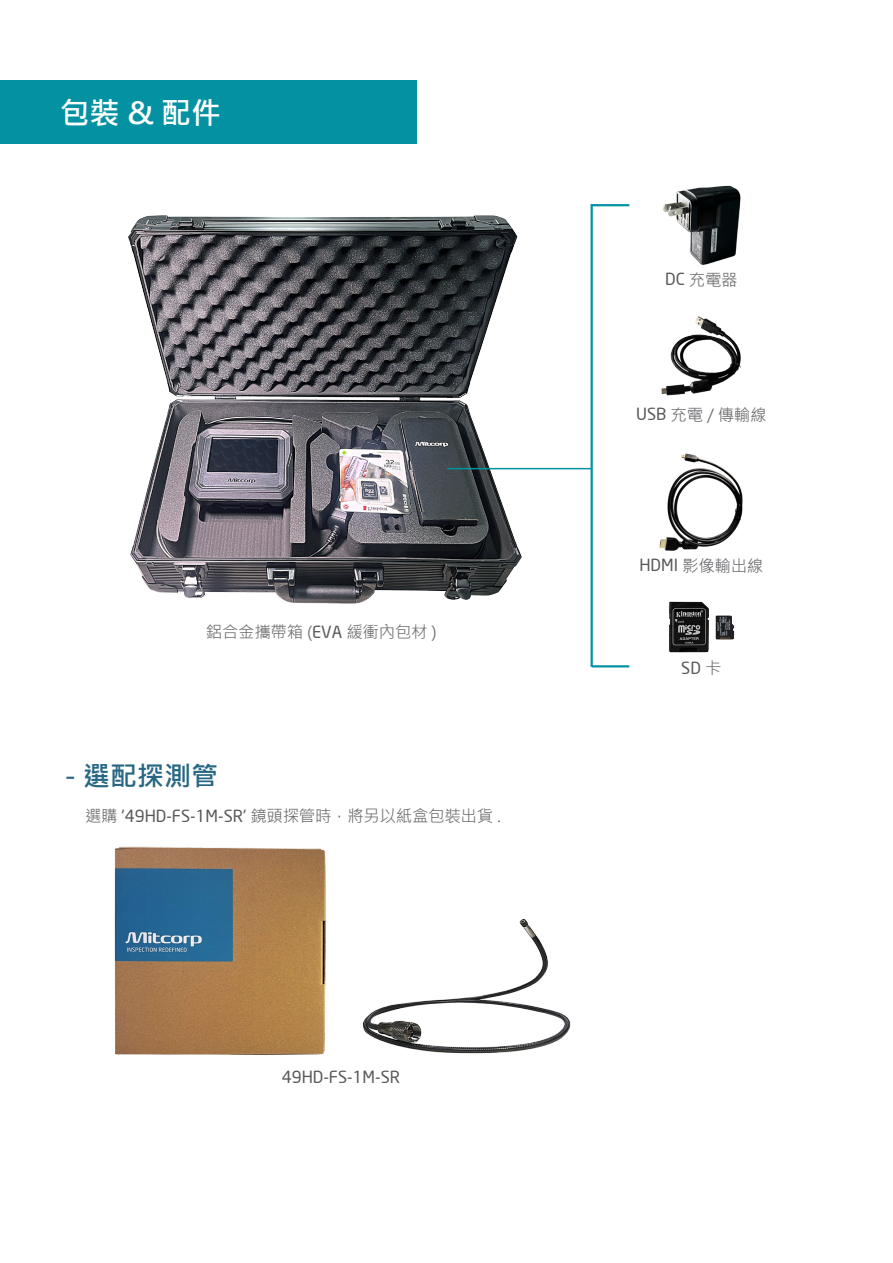
<style>
.page{position:relative;width:893px;height:1263px;background:#fff}
.page>*{position:absolute;margin:0;border:0;box-sizing:border-box;transform-origin:0 0}
.t1{font:700 30px "Microsoft Jheng Hei";color:#fff}
.t2{font:700 27px "Microsoft Jheng Hei";color:#286784}
.基本段落{font:16.5px "Microsoft Jheng Hei";letter-spacing:-.02em;color:#6c6d70}
.基本段落-2{font:16.5px "Neo Sans";color:#57585a}
.s1{font-family:"Neo Sans";color:#57585a}
.s2{font-family:"Microsoft Jheng Hei";color:#6c6d70}
</style>
<div class="page">
<img style="left:659px;top:453px;width:84px;height:98px">
<img style="left:663px;top:185px;width:78px;height:80px">
<img style="left:661px;top:316px;width:80px;height:80px">
<img style="left:669px;top:601px;width:66px;height:52px">
<img style="left:128px;top:215px;width:416px;height:389px">
<hr style="left:447px;top:468px;width:145px;height:1px;background:#0492a2">
<hr style="left:590px;top:204px;width:3px;height:463px;background:#0492a2">
<hr style="left:592px;top:204px;width:37px;height:2px;background:#0492a2">
<hr style="left:592px;top:665px;width:37px;height:2px;background:#0492a2">
<img style="left:114px;top:846px;width:457px;height:209px">
<div style="left:0;top:80px;width:417px;height:64px;background:#0492a2"></div>
<p class="t1" style="left:60px;top:94px;width:163px">包裝 &amp; 配件</p>
<p class="基本段落" style="left:206px;top:621px;width:232px">鋁合金攜帶箱 (<span class="s1">EVA</span> 緩衝內包材 )</p>
<p class="t2" style="left:65px;top:759px;width:155px">- 選配探測管</p>
<p class="基本段落" style="left:85px;top:805px;width:417px">選購 <span class="s1">'49HD-FS-1M-SR'</span> 鏡頭探管時，將另以紙盒包裝出貨 .</p>
<p class="基本段落-2" style="left:282px;top:1066px;width:120px">49HD-FS-1M-SR</p>
<p class="基本段落" style="left:665px;top:269px;width:74px"><span class="s1">DC</span> 充電器</p>
<p class="基本段落" style="left:636px;top:404px;width:132px"><span class="s1">USB</span> 充電 / 傳輸線</p>
<p class="基本段落" style="left:639px;top:555px;width:126px"><span class="s1">HDMI</span> 影像輸出線</p>
<p class="基本段落-2" style="left:681px;top:658px;width:42px">SD <span class="s2">卡</span></p>
</div>
